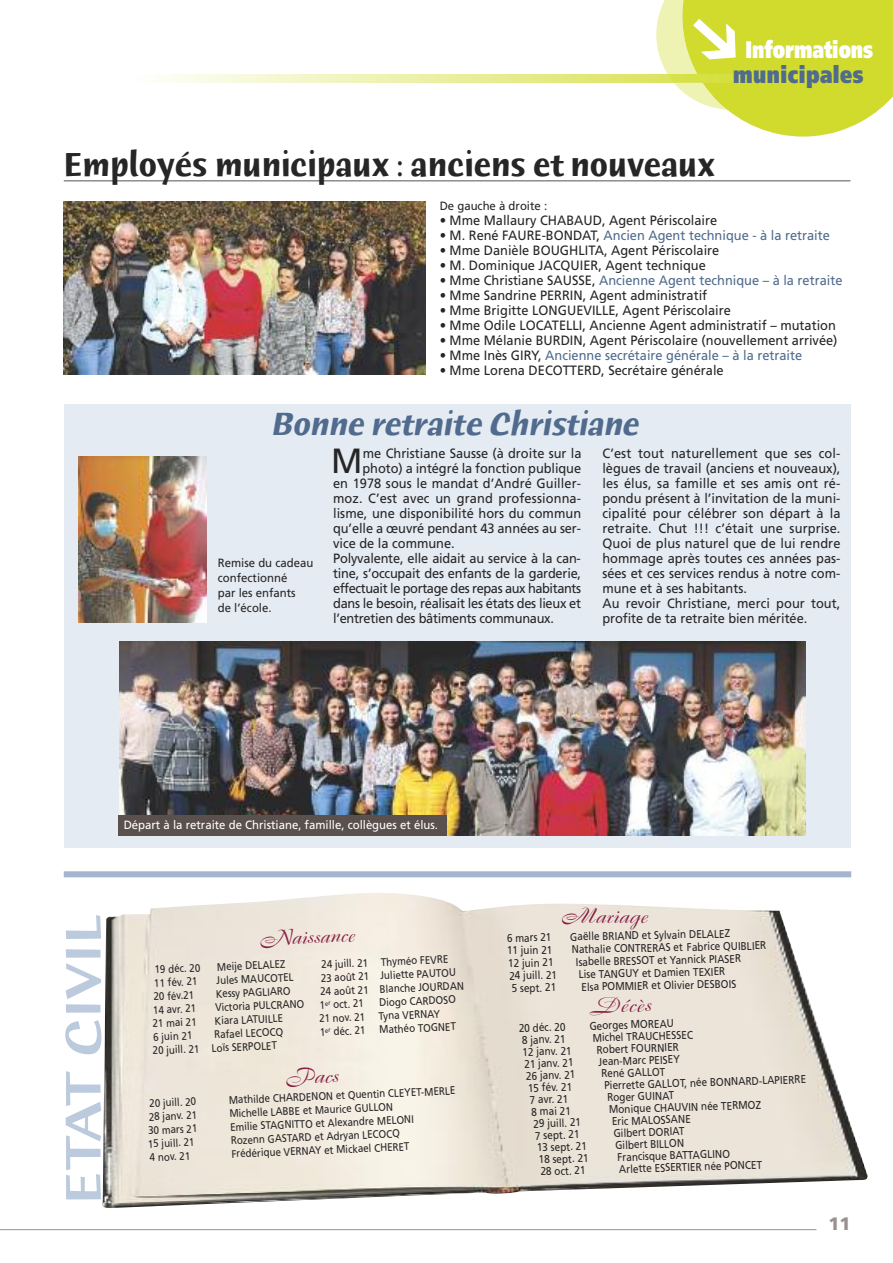
<style>
.page{position:relative;width:893px;height:1263px;background:#fff}
.page>*{position:absolute;margin:0;border:0;box-sizing:border-box;transform-origin:0 0}
.t1{font:700 36px "Humana Sans ITC";color:#272627;scale:.9 1}
.t2{font:34.95px "Frutiger";color:#272627;scale:.95 1}
.t3{font:italic 700 34.5px "Humana Sans ITC";color:#506b8d;scale:.9 1}
.t4{font:900 24px "Frutiger";color:#fff;scale:.75 1}
.t5{font:900 24px "Frutiger";letter-spacing:.025em;color:#506b8d;scale:.8 1}
.t6{font:20.85px "Boulevard";color:#861e42;scale:1.08 1}
.t7{font:20.7px "Boulevard";color:#861e42;scale:1.14 1}
.t8{font:900 18px "Frutiger";color:#9a918e}
.t9{font:13.5px/15px "Frutiger";color:#272627;scale:.95 1}
.t10{font:13.5px "Frutiger";color:#506b8d;scale:.95 1}
.t11{font:13.5px "Frutiger";letter-spacing:-.02em;color:#272627;scale:.95 1}
.t12{font:13.5px "Frutiger";letter-spacing:-.03em;color:#272627;scale:.95 1}
.t13{font:12px/15px "Frutiger";color:#272627;scale:.95 1}
.t14{font:12px "Frutiger";color:#fff;scale:.95 1}
.t15{font:11.25px "Frutiger";color:#272627;scale:.89 1}
.t16{font:10.95px/13.6px "Frutiger";color:#272627;scale:.89 1}
.s1{color:#272627}
</style>
<div class="page">
<div style="left:64px;top:404px;width:786px;height:443px;background:#e5ebf2"></div>
<hr style="left:0;top:1229px;width:816px;height:1px;background:#9a918e">
<svg style="left:162px;top:74px;width:494px;height:9px;background:#ecf0ab"></svg>
<svg style="left:656px;top:0;width:237px;height:137px"></svg>
<img style="left:119px;top:642px;width:687px;height:193px">
<img style="left:64px;top:202px;width:362px;height:172px">
<hr style="left:64px;top:180px;width:786px;height:1px;background:#5a504e">
<img style="left:79px;top:456px;width:127px;height:167px">
<div style="left:118px;top:815px;width:329px;height:20px;background:#5a504e"></div>
<img style="left:102px;top:893px;width:766px;height:315px">
<svg style="left:65px;top:915px;width:36px;height:284px"></svg>
<div style="left:64px;top:871px;width:787px;height:6px;background:#a3b6d1"></div>
<h3 class="t4" style="left:745px;top:40px;width:172px">Informations</h3>
<h3 class="t5" style="left:733px;top:65px;width:164px">municipales</h3>
<h1 class="t1" style="left:64px;top:149px;width:725px">Employés municipaux : anciens et nouveaux</h1>
<p class="t13" style="left:440px;top:199px;width:115px">De gauche à droite :</p>
<p class="t9" style="left:440px;top:214px;width:294px">• Mme Mallaury CHABAUD, Agent Périscolaire</p>
<p class="t10" style="left:440px;top:230px;width:412px"><span class="s1">• M. René FAURE-BONDAT,</span> Ancien Agent technique - à la retraite</p>
<p class="t9" style="left:440px;top:244px;width:296px">• Mme Danièle BOUGHLITA, Agent Périscolaire</p>
<p class="t9" style="left:440px;top:259px;width:282px">• M. Dominique JACQUIER, Agent technique</p>
<p class="t10" style="left:440px;top:275px;width:426px"><span class="s1">• Mme Christiane SAUSSE,</span> Ancienne Agent technique – à la retraite</p>
<p class="t9" style="left:440px;top:289px;width:283px">• Mme Sandrine PERRIN, Agent administratif</p>
<p class="t9" style="left:440px;top:304px;width:308px">• Mme Brigitte LONGUEVILLE, Agent Périscolaire</p>
<p class="t9" style="left:440px;top:319px;width:419px">• Mme Odile LOCATELLI, Ancienne Agent administratif – mutation</p>
<p class="t9" style="left:440px;top:334px;width:420px">• Mme Mélanie BURDIN, Agent Périscolaire (nouvellement arrivée)</p>
<p class="t10" style="left:440px;top:350px;width:383px"><span class="s1">• Mme Inès GIRY,</span> Ancienne secrétaire générale – à la retraite</p>
<p class="t9" style="left:440px;top:364px;width:300px">• Mme Lorena DECOTTERD, Secrétaire générale</p>
<h3 class="t3" style="left:271px;top:409px;width:416px">Bonne retraite Christiane</h3>
<p class="t13" style="left:218px;top:556px;width:102px">Remise du cadeau confectionné<br>par les enfants<br>de l’école.</p>
<h2 class="t2" style="left:331px;top:447px;width:35px">M</h2>
<p class="t9" style="left:363px;top:447px;width:232px">me Christiane Sausse (à droite sur la</p>
<p class="t9" style="left:363px;top:462px;width:232px">photo) a intégré la fonction publique</p>
<p class="t9" style="left:333px;top:477px;width:262px">en 1978 sous le mandat d’André Guiller-</p>
<p class="t9" style="left:333px;top:492px;width:263px">moz. C’est avec un grand professionna-</p>
<p class="t9" style="left:333px;top:507px;width:263px">lisme, une disponibilité hors du commun</p>
<p class="t9" style="left:333px;top:522px;width:262px">qu’elle a œuvré pendant 43 années au ser-</p>
<p class="t9" style="left:333px;top:537px;width:130px">vice de la commune.</p>
<p class="t9" style="left:333px;top:552px;width:262px">Polyvalente, elle aidait au service à la can-</p>
<p class="t9" style="left:333px;top:567px;width:263px">tine, s’occupait des enfants de la garderie,</p>
<p class="t12" style="left:333px;top:583px;width:263px">effectuait le portage des repas aux habitants</p>
<p class="t11" style="left:333px;top:598px;width:263px">dans le besoin, réalisait les états des lieux et</p>
<p class="t11" style="left:333px;top:613px;width:234px">l’entretien des bâtiments communaux.</p>
<p class="t9" style="left:602px;top:447px;width:252px">C’est tout naturellement que ses col&shy;lègues de travail (anciens et nouveaux), les élus, sa famille et ses amis ont ré&shy;pondu présent à l’invitation de la muni&shy;cipalité pour célébrer son départ à la retraite. Chut !!! c’était une surprise.<br>Quoi de plus naturel que de lui rendre hommage après toutes ces années pas&shy;sées et ces services rendus à notre com&shy;mune et à ses habitants.<br>Au revoir Christiane, merci pour tout, profite de ta retraite bien méritée.</p>
<p class="t14" style="left:124px;top:820px;width:332px">Départ à la retraite de Christiane, famille, collègues et élus.</p>
<h3 class="t6" style="left:260px;top:930px;width:89px;rotate:-3deg">Naissance</h3>
<p class="t16" style="left:154px;top:963px;width:53px;rotate:-2deg">19 déc. 20</p>
<p class="t16" style="left:217px;top:960px;width:79px;rotate:-2deg">Meije DELALEZ</p>
<p class="t16" style="left:154px;top:977px;width:50px;rotate:-2deg">11 fév. 21</p>
<p class="t16" style="left:216px;top:974px;width:88px;rotate:-2deg">Jules MAUCOTEL</p>
<p class="t16" style="left:153px;top:990px;width:47px;rotate:-2deg">20 fév.21</p>
<p class="t16" style="left:216px;top:988px;width:85px;rotate:-2deg">Kessy PAGLIARO</p>
<p class="t16" style="left:153px;top:1004px;width:50px;rotate:-2deg">14 avr. 21</p>
<p class="t16" style="left:215px;top:1001px;width:102px;rotate:-2deg">Victoria PULCRANO</p>
<p class="t16" style="left:152px;top:1017px;width:51px;rotate:-2deg">21 mai 21</p>
<p class="t16" style="left:215px;top:1015px;width:78px;rotate:-2deg">Kiara LATUILLE</p>
<p class="t16" style="left:153px;top:1031px;width:45px;rotate:-2deg">6 juin 21</p>
<p class="t16" style="left:152px;top:1030px;width:149px;text-indent:62px;rotate:-2deg">Rafael LECOCQ<br>20 juill. 21 Loïs SERPOLET</p>
<p class="t16" style="left:318px;top:958px;width:164px;rotate:-2deg">24 juill. 21 Thyméo FEVRE<br>23 août 21 Juliette PAUTOU<br>24 août 21 Blanche JOURDAN<br>1<sup>er</sup> oct. 21</p>
<p class="t16" style="left:318px;top:998px;width:156px;text-indent:61px;rotate:-2deg">Diogo CARDOSO<br>21 nov. 21 Tyna VERNAY<br>1<sup>er</sup> déc. 21 Mathéo TOGNET</p>
<h3 class="t7" style="left:285px;top:1068px;width:49px;rotate:-2deg">Pacs</h3>
<p class="t16" style="left:149px;top:1097px;width:54px;rotate:-2deg">20 juill. 20</p>
<p class="t16" style="left:229px;top:1093px;width:256px;rotate:-2deg">Mathilde CHARDENON et Quentin CLEYET-MERLE</p>
<p class="t16" style="left:149px;top:1111px;width:56px;rotate:-2deg">28 janv. 21</p>
<p class="t16" style="left:229px;top:1107px;width:185px;rotate:-2deg">Michelle LABBE et Maurice GULLON</p>
<p class="t16" style="left:148px;top:1124px;width:57px;rotate:-2deg">30 mars 21</p>
<p class="t16" style="left:230px;top:1120px;width:208px;rotate:-2deg">Emilie STAGNITTO et Alexandre MELONI</p>
<p class="t16" style="left:148px;top:1138px;width:54px;rotate:-2deg">15 juill. 21</p>
<p class="t16" style="left:231px;top:1134px;width:192px;rotate:-2deg">Rozenn GASTARD et Adryan LECOCQ</p>
<p class="t16" style="left:150px;top:1151px;width:47px;rotate:-2deg">4 nov. 21</p>
<p class="t16" style="left:231px;top:1147px;width:202px;rotate:-2deg">Frédérique VERNAY et Mickael CHERET</p>
<h3 class="t7" style="left:562px;top:907px;width:77px">Mariage</h3>
<p class="t15" style="left:507px;top:933px;width:51px;rotate:-1deg">6 mars 21</p>
<p class="t15" style="left:570px;top:932px;width:181px;rotate:-1deg">Gaëlle BRIAND et Sylvain DELALEZ</p>
<p class="t15" style="left:507px;top:946px;width:53px;rotate:-1deg">11 juin 21</p>
<p class="t15" style="left:572px;top:944px;width:220px;rotate:-1deg">Nathalie CONTRERAS et Fabrice QUIBLIER</p>
<p class="t15" style="left:508px;top:958px;width:53px;rotate:-1deg">12 juin 21</p>
<p class="t15" style="left:576px;top:957px;width:187px;rotate:-1deg">Isabelle BRESSOT et Yannick PIASER</p>
<p class="t15" style="left:509px;top:971px;width:55px;rotate:-1deg">24 juill. 21</p>
<p class="t15" style="left:579px;top:969px;width:166px;rotate:-1deg">Lise TANGUY et Damien TEXIER</p>
<p class="t15" style="left:512px;top:984px;width:51px;rotate:-1deg">5 sept. 21</p>
<p class="t15" style="left:581px;top:982px;width:176px;rotate:-1deg">Elsa POMMIER et Olivier DESBOIS</p>
<p class="t15" style="left:519px;top:1023px;width:54px;rotate:-2deg">20 déc. 20</p>
<p class="t15" style="left:589px;top:1021px;width:96px;rotate:-2deg">Georges MOREAU</p>
<p class="t15" style="left:522px;top:1035px;width:51px;rotate:-2deg">8 janv. 21</p>
<p class="t15" style="left:592px;top:1033px;width:115px;rotate:-2deg">Michel TRAUCHESSEC</p>
<p class="t15" style="left:522px;top:1047px;width:57px;rotate:-2deg">12 janv. 21</p>
<p class="t15" style="left:597px;top:1045px;width:94px;rotate:-2deg">Robert FOURNIER</p>
<p class="t15" style="left:524px;top:1059px;width:57px;rotate:-2deg">21 janv. 21</p>
<p class="t15" style="left:598px;top:1057px;width:93px;rotate:-2deg">Jean-Marc PEISEY</p>
<p class="t15" style="left:526px;top:1071px;width:57px;rotate:-2deg">26 janv. 21</p>
<p class="t15" style="left:601px;top:1069px;width:73px;rotate:-2deg">René GALLOT</p>
<p class="t15" style="left:528px;top:1083px;width:51px;rotate:-2deg">15 fév. 21</p>
<p class="t15" style="left:604px;top:1081px;width:228px;rotate:-2deg">Pierrette GALLOT, née BONNARD-LAPIERRE</p>
<p class="t15" style="left:530px;top:1095px;width:45px;rotate:-2deg">7 avr. 21</p>
<p class="t15" style="left:607px;top:1093px;width:77px;rotate:-2deg">Roger GUINAT</p>
<p class="t15" style="left:531px;top:1107px;width:46px;rotate:-2deg">8 mai 21</p>
<p class="t15" style="left:609px;top:1105px;width:173px;rotate:-2deg">Monique CHAUVIN née TERMOZ</p>
<p class="t15" style="left:533px;top:1119px;width:55px;rotate:-2deg">29 juill. 21</p>
<p class="t15" style="left:612px;top:1117px;width:90px;rotate:-2deg">Eric MALOSSANE</p>
<p class="t15" style="left:535px;top:1131px;width:51px;rotate:-2deg">7 sept. 21</p>
<p class="t15" style="left:613px;top:1129px;width:81px;rotate:-2deg">Gilbert DORIAT</p>
<p class="t15" style="left:537px;top:1143px;width:58px;rotate:-2deg">13 sept. 21</p>
<p class="t15" style="left:615px;top:1141px;width:79px;rotate:-2deg">Gilbert BILLON</p>
<p class="t15" style="left:539px;top:1155px;width:58px;rotate:-2deg">18 sept. 21</p>
<p class="t15" style="left:617px;top:1153px;width:128px;rotate:-2deg">Francisque BATTAGLINO</p>
<p class="t15" style="left:540px;top:1167px;width:52px;rotate:-2deg">28 oct. 21</p>
<p class="t15" style="left:619px;top:1165px;width:162px;rotate:-2deg">Arlette ESSERTIER née PONCET</p>
<h3 class="t7" style="left:589px;top:997px;width:56px;rotate:-1deg">Décès</h3>
<h3 class="t8" style="left:828px;top:1216px;width:24px">11</h3>
</div>
